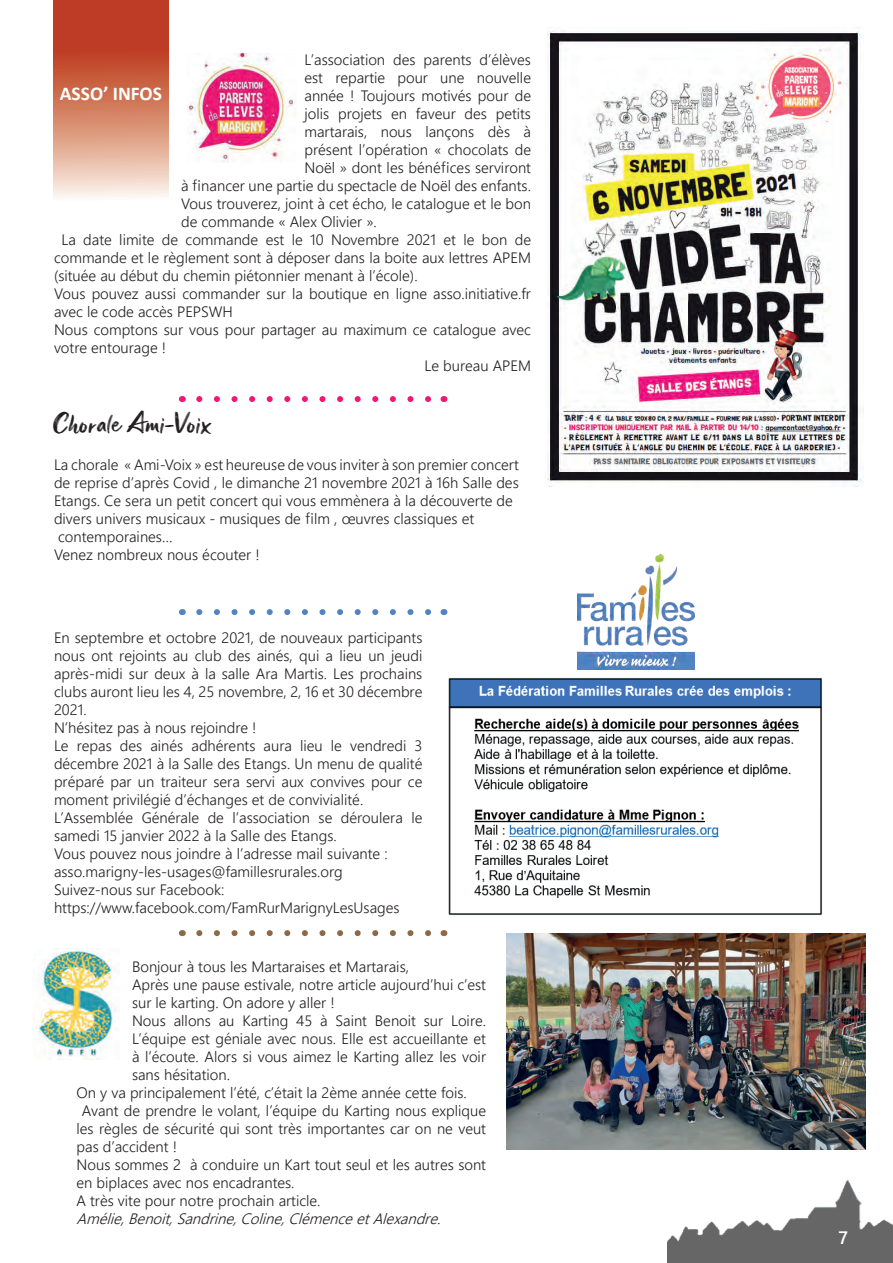
<style>
.page{position:relative;width:893px;height:1263px;background:#fff}
.page>*{position:absolute;margin:0;border:0;box-sizing:border-box;transform-origin:0 0}
.t1{font:25.5px "Ganttlets";color:#231f20}
.t2{font:700 19.5px "Calibri";color:#fff}
.t3{font:600 18px "Yu Gothic UI";color:#fff}
.t4{font:300 15px/18px "Yu Gothic UI";color:#231f20}
.t5{font:italic 300 15px "Yu Gothic UI";color:#231f20}
</style>
<div class="page">
<img style="left:668px;top:1179px;width:225px;height:84px">
<svg style="left:54px;top:0;width:114px;height:198px;background:#d37d65"></svg>
<img style="left:188px;top:53px;width:109px;height:109px">
<img style="left:546px;top:27px;width:317px;height:459px">
<svg style="left:199px;top:396px;width:233px;height:6px"></svg>
<img style="left:577px;top:554px;width:118px;height:116px">
<svg style="left:199px;top:609px;width:232px;height:6px"></svg>
<img style="left:448px;top:678px;width:375px;height:237px">
<img style="left:506px;top:933px;width:359px;height:217px">
<svg style="left:199px;top:930px;width:232px;height:6px"></svg>
<img style="left:33px;top:949px;width:83px;height:110px">
<p class="t4" style="left:304px;top:49px;width:228px">L’association des parents d’élèves</p>
<p class="t4" style="left:304px;top:67px;width:228px">est repartie pour une nouvelle</p>
<p class="t4" style="left:304px;top:85px;width:228px">année ! Toujours motivés pour de</p>
<p class="t4" style="left:304px;top:103px;width:228px">jolis projets en faveur des petits</p>
<p class="t4" style="left:304px;top:121px;width:228px">martarais, nous lançons dès à</p>
<p class="t4" style="left:304px;top:139px;width:228px">présent l’opération « chocolats de</p>
<p class="t4" style="left:304px;top:157px;width:228px">Noël » dont les bénéfices serviront</p>
<p class="t4" style="left:181px;top:175px;width:351px">à financer une partie du spectacle de Noël des enfants.</p>
<p class="t4" style="left:181px;top:193px;width:351px">Vous trouverez, joint à cet écho, le catalogue et le bon</p>
<p class="t4" style="left:181px;top:211px;width:197px">de commande « Alex Olivier ».</p>
<p class="t4" style="left:61px;top:229px;width:471px">La date limite de commande est le 10 Novembre 2021 et le bon de</p>
<p class="t4" style="left:54px;top:247px;width:479px">commande et le règlement sont à déposer dans la boite aux lettres APEM</p>
<p class="t4" style="left:54px;top:265px;width:365px">(située au début du chemin piétonnier menant à l’école).</p>
<p class="t4" style="left:54px;top:283px;width:479px">Vous pouvez aussi commander sur la boutique en ligne asso.initiative.fr</p>
<p class="t4" style="left:54px;top:301px;width:180px">avec le code accès PEPSWH</p>
<p class="t4" style="left:54px;top:319px;width:479px">Nous comptons sur vous pour partager au maximum ce catalogue avec</p>
<p class="t4" style="left:54px;top:337px;width:114px">votre entourage !</p>
<p class="t4" style="left:424px;top:355px;width:108px">Le bureau APEM</p>
<h2 class="t2" style="left:60px;top:79px;width:104px">ASSO’ INFOS</h2>
<h1 class="t1" style="left:54px;top:407px;width:159px">Chorale Ami-Voix</h1>
<p class="t4" style="left:54px;top:454px;width:466px">La chorale « Ami-Voix » est heureuse de vous inviter à son premier concert de reprise d’après Covid , le dimanche 21 novembre 2021 à 16h Salle des Etangs. Ce sera un petit concert qui vous emmènera à la découverte de divers univers musicaux - musiques de film , œuvres classiques et contemporaines…<br>Venez nombreux nous écouter !</p>
<p class="t4" style="left:54px;top:626px;width:370px">En septembre et octobre 2021, de nouveaux participants nous ont rejoints au club des ainés, qui a lieu un jeudi après-midi sur deux à la salle Ara Martis. Les prochains clubs auront lieu les 4, 25 novembre, 2, 16 et 30 décembre 2021.<br>N’hésitez pas à nous rejoindre !<br>Le repas des ainés adhérents aura lieu le vendredi 3 décembre 2021 à la Salle des Etangs. Un menu de qualité préparé par un traiteur sera servi aux convives pour ce moment privilégié d’échanges et de convivialité.<br>L’Assemblée Générale de l’association se déroulera le samedi 15 janvier 2022 à la Salle des Etangs.<br>Vous pouvez nous joindre à l’adresse mail suivante : asso.marigny-les-usages@famillesrurales.org Suivez-nous sur Facebook: https://www.facebook.com/FamRurMarignyLesUsages</p>
<p class="t4" style="left:132px;top:955px;width:278px">Bonjour à tous les Martaraises et Martarais,</p>
<p class="t4" style="left:132px;top:973px;width:356px">Après une pause estivale, notre article aujourd’hui c’est</p>
<p class="t4" style="left:132px;top:991px;width:204px">sur le karting. On adore y aller !</p>
<p class="t4" style="left:132px;top:1009px;width:356px">Nous allons au Karting 45 à Saint Benoit sur Loire.</p>
<p class="t4" style="left:132px;top:1027px;width:356px">L’équipe est géniale avec nous. Elle est accueillante et</p>
<p class="t4" style="left:132px;top:1045px;width:356px">à l’écoute. Alors si vous aimez le Karting allez les voir</p>
<p class="t4" style="left:132px;top:1063px;width:100px">sans hésitation.</p>
<p class="t4" style="left:77px;top:1081px;width:392px">On y va principalement l’été, c’était la 2ème année cette fois.</p>
<p class="t4" style="left:82px;top:1099px;width:406px">Avant de prendre le volant, l’équipe du Karting nous explique</p>
<p class="t4" style="left:77px;top:1117px;width:411px">les règles de sécurité qui sont très importantes car on ne veut</p>
<p class="t4" style="left:77px;top:1135px;width:102px">pas d’accident !</p>
<p class="t4" style="left:77px;top:1153px;width:411px">Nous sommes 2 à conduire un Kart tout seul et les autres sont</p>
<p class="t4" style="left:77px;top:1171px;width:219px">en biplaces avec nos encadrantes.</p>
<p class="t4" style="left:77px;top:1189px;width:245px">A très vite pour notre prochain article.</p>
<p class="t5" style="left:77px;top:1205px;width:372px">Amélie,Benoit,Sandrine,Coline,ClémenceetAlexandre.</p>
<p class="t3" style="left:838px;top:1227px;width:11px">7</p>
</div>
